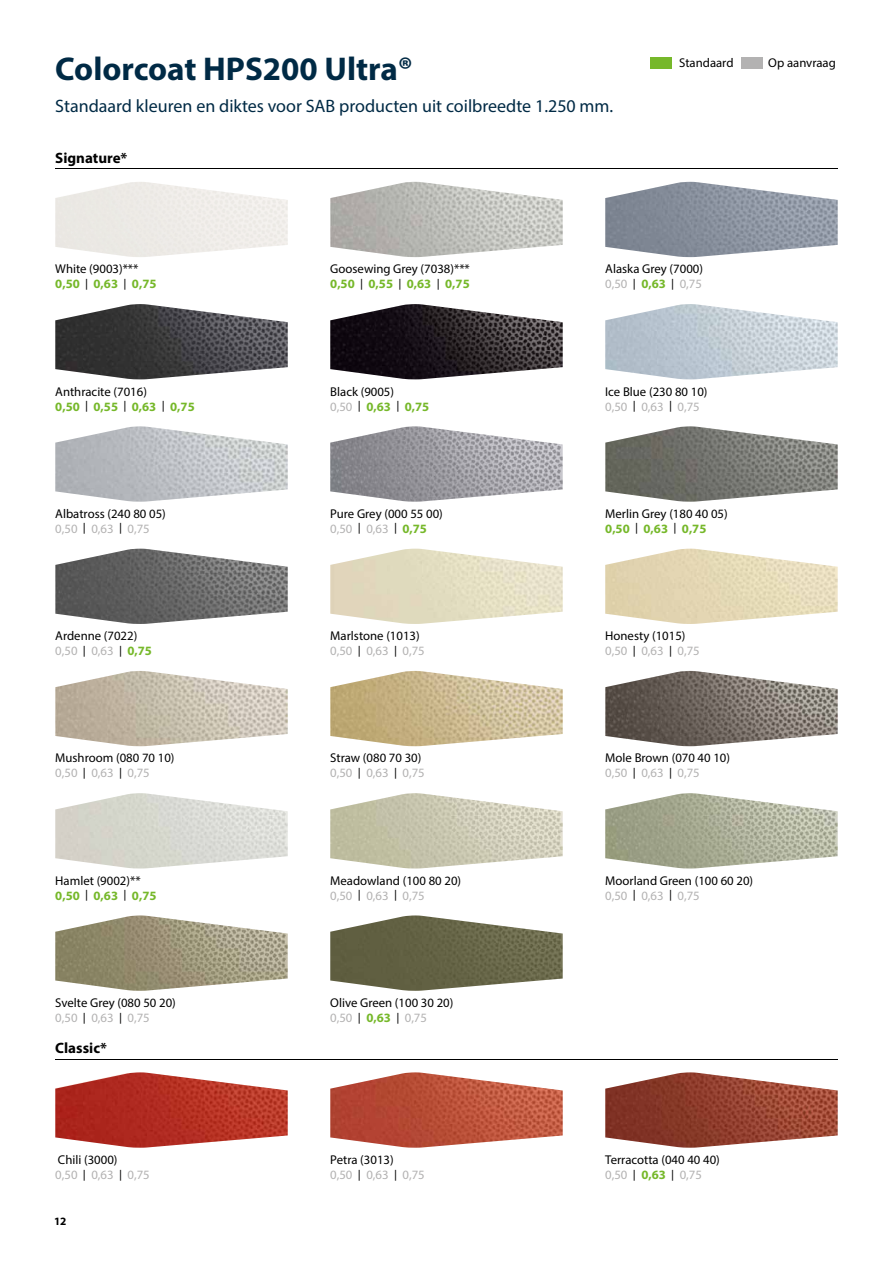
<style>
.page{position:relative;width:893px;height:1263px;background:#fff}
.page>*{position:absolute;margin:0;border:0;box-sizing:border-box;transform-origin:0 0}
.t1{font:700 33px "Myriad Pro";color:#002a45}
.t2{font:18px "Myriad Pro";color:#002a45}
.t3{font:700 15px "Myriad Pro";color:#000}
.t4{font:12.75px/15px "Myriad Pro";color:#000}
.t5{font:12.75px/15px "Myriad Pro";color:#b3b2b2}
.t6{font:700 11.25px "Myriad Pro";color:#000}
.s1{font-weight:700;color:#76b82a}
.s2{font-size:10.8px}
.s3{color:#b3b2b2}
.s4{color:#000}
.s5{font-size:10.8px;color:#000}
</style>
<div class="page">
<div style="left:651px;top:57px;width:21px;height:12px;background:#76b82a"></div>
<div style="left:742px;top:57px;width:21px;height:12px;background:#b3b2b2"></div>
<hr style="left:55px;top:168px;width:783px;height:1px;background:#000">
<hr style="left:55px;top:1059px;width:783px;height:1px;background:#000">
<img style="left:55px;top:426px;width:233px;height:76px">
<img style="left:330px;top:426px;width:233px;height:76px">
<img style="left:605px;top:426px;width:233px;height:76px">
<img style="left:55px;top:915px;width:233px;height:76px">
<img style="left:330px;top:304px;width:233px;height:75px">
<img style="left:605px;top:304px;width:233px;height:75px">
<img style="left:55px;top:793px;width:233px;height:75px">
<img style="left:330px;top:793px;width:233px;height:75px">
<img style="left:605px;top:793px;width:233px;height:75px">
<img style="left:330px;top:182px;width:233px;height:75px">
<img style="left:55px;top:671px;width:233px;height:75px">
<img style="left:330px;top:671px;width:233px;height:75px">
<img style="left:605px;top:671px;width:233px;height:75px">
<img style="left:55px;top:549px;width:233px;height:75px">
<img style="left:605px;top:182px;width:233px;height:75px">
<img style="left:55px;top:304px;width:233px;height:75px">
<img style="left:330px;top:549px;width:233px;height:75px">
<img style="left:605px;top:549px;width:233px;height:75px">
<img style="left:330px;top:915px;width:233px;height:76px">
<img style="left:55px;top:1072px;width:233px;height:76px">
<img style="left:330px;top:1072px;width:233px;height:76px">
<img style="left:605px;top:1072px;width:233px;height:76px">
<h1 class="t1" style="left:55px;top:47px;width:359px">Colorcoat HPS200 Ultra®</h1>
<h2 class="t2" style="left:55px;top:94px;width:560px">Standaard kleuren en diktes voor SAB producten uit coilbreedte 1.250 mm.</h2>
<p class="t3" style="left:55px;top:148px;width:74px">Signature*</p>
<p class="t4" style="left:679px;top:55px;width:56px">Standaard</p>
<p class="t4" style="left:768px;top:55px;width:69px">Op aanvraag</p>
<p class="t4" style="left:55px;top:261px;width:103px">White (9003)***<br><span class="s1">0,50</span> <span class="s2">|</span> <span class="s1">0,63</span> <span class="s2">|</span> <span class="s1">0,75</span></p>
<p class="t4" style="left:330px;top:261px;width:141px">Goosewing Grey (7038)***<br><span class="s1">0,50</span> <span class="s2">|</span> <span class="s1">0,55</span> <span class="s2">|</span> <span class="s1">0,63</span> <span class="s2">|</span> <span class="s1">0,75</span></p>
<p class="t4" style="left:605px;top:261px;width:99px">Alaska Grey (7000)<br><span class="s3">0,50</span> <span class="s2">|</span> <span class="s1">0,63</span> <span class="s2">|</span> <span class="s3">0,75</span></p>
<p class="t4" style="left:55px;top:384px;width:141px">Anthracite (7016)<br><span class="s1">0,50</span> <span class="s2">|</span> <span class="s1">0,55</span> <span class="s2">|</span> <span class="s1">0,63</span> <span class="s2">|</span> <span class="s1">0,75</span></p>
<p class="t4" style="left:330px;top:384px;width:101px">Black (9005)<br><span class="s3">0,50</span> <span class="s2">|</span> <span class="s1">0,63</span> <span class="s2">|</span> <span class="s1">0,75</span></p>
<p class="t4" style="left:605px;top:384px;width:104px">Ice Blue (230 80 10)<br><span class="s3">0,50</span> <span class="s2">|</span> <span class="s3">0,63</span> <span class="s2">|</span> <span class="s3">0,75</span></p>
<p class="t4" style="left:55px;top:506px;width:112px">Albatross (240 80 05)<br><span class="s3">0,50</span> <span class="s2">|</span> <span class="s3">0,63</span> <span class="s2">|</span> <span class="s3">0,75</span></p>
<p class="t4" style="left:330px;top:506px;width:114px">Pure Grey (000 55 00)<br><span class="s3">0,50</span> <span class="s2">|</span> <span class="s3">0,63</span> <span class="s2">|</span> <span class="s1">0,75</span></p>
<p class="t4" style="left:605px;top:506px;width:124px">Merlin Grey (180 40 05)<br><span class="s1">0,50</span> <span class="s2">|</span> <span class="s1">0,63</span> <span class="s2">|</span> <span class="s1">0,75</span></p>
<p class="t4" style="left:55px;top:628px;width:98px">Ardenne (7022)<br><span class="s3">0,50</span> <span class="s2">|</span> <span class="s3">0,63</span> <span class="s2">|</span> <span class="s1">0,75</span></p>
<p class="t4" style="left:330px;top:628px;width:96px">Marlstone (1013)<br><span class="s3">0,50</span> <span class="s2">|</span> <span class="s3">0,63</span> <span class="s2">|</span> <span class="s3">0,75</span></p>
<p class="t4" style="left:605px;top:628px;width:96px">Honesty (1015)<br><span class="s3">0,50</span> <span class="s2">|</span> <span class="s3">0,63</span> <span class="s2">|</span> <span class="s3">0,75</span></p>
<p class="t4" style="left:55px;top:750px;width:121px">Mushroom (080 70 10)<br><span class="s3">0,50</span> <span class="s2">|</span> <span class="s3">0,63</span> <span class="s2">|</span> <span class="s3">0,75</span></p>
<p class="t4" style="left:330px;top:750px;width:96px">Straw (080 70 30)<br><span class="s3">0,50</span> <span class="s2">|</span> <span class="s3">0,63</span> <span class="s2">|</span> <span class="s3">0,75</span></p>
<p class="t4" style="left:605px;top:750px;width:126px">Mole Brown (070 40 10)<br><span class="s3">0,50</span> <span class="s2">|</span> <span class="s3">0,63</span> <span class="s2">|</span> <span class="s3">0,75</span></p>
<p class="t4" style="left:55px;top:873px;width:103px">Hamlet (9002)**<br><span class="s1">0,50</span> <span class="s2">|</span> <span class="s1">0,63</span> <span class="s2">|</span> <span class="s1">0,75</span></p>
<p class="t4" style="left:330px;top:873px;width:132px">Meadowland (100 80 20)<br><span class="s3">0,50</span> <span class="s2">|</span> <span class="s3">0,63</span> <span class="s2">|</span> <span class="s3">0,75</span></p>
<p class="t4" style="left:605px;top:872px;width:149px">Moorland Green (100 60 20)<br><span class="s3">0,50</span> <span class="s2">|</span> <span class="s3">0,63</span> <span class="s2">|</span> <span class="s3">0,75</span></p>
<p class="t4" style="left:55px;top:995px;width:122px">Svelte Grey (080 50 20)<br><span class="s3">0,50</span> <span class="s2">|</span> <span class="s3">0,63</span> <span class="s2">|</span> <span class="s3">0,75</span></p>
<p class="t4" style="left:330px;top:995px;width:125px">Olive Green (100 30 20)<br><span class="s3">0,50</span> <span class="s2">|</span> <span class="s1">0,63</span> <span class="s2">|</span> <span class="s3">0,75</span></p>
<p class="t3" style="left:55px;top:1038px;width:53px">Classic*</p>
<p class="t5" style="left:55px;top:1152px;width:96px"><span class="s4">Chili (3000)<br></span>0,50 <span class="s5">|</span> 0,63 <span class="s5">|</span> 0,75</p>
<p class="t5" style="left:330px;top:1152px;width:96px"><span class="s4">Petra (3013)<br></span>0,50 <span class="s5">|</span> 0,63 <span class="s5">|</span> 0,75</p>
<p class="t4" style="left:605px;top:1152px;width:116px">Terracotta (040 40 40)<br><span class="s3">0,50</span> <span class="s2">|</span> <span class="s1">0,63</span> <span class="s2">|</span> <span class="s3">0,75</span></p>
<p class="t6" style="left:54px;top:1214px;width:14px">12</p>
</div>
